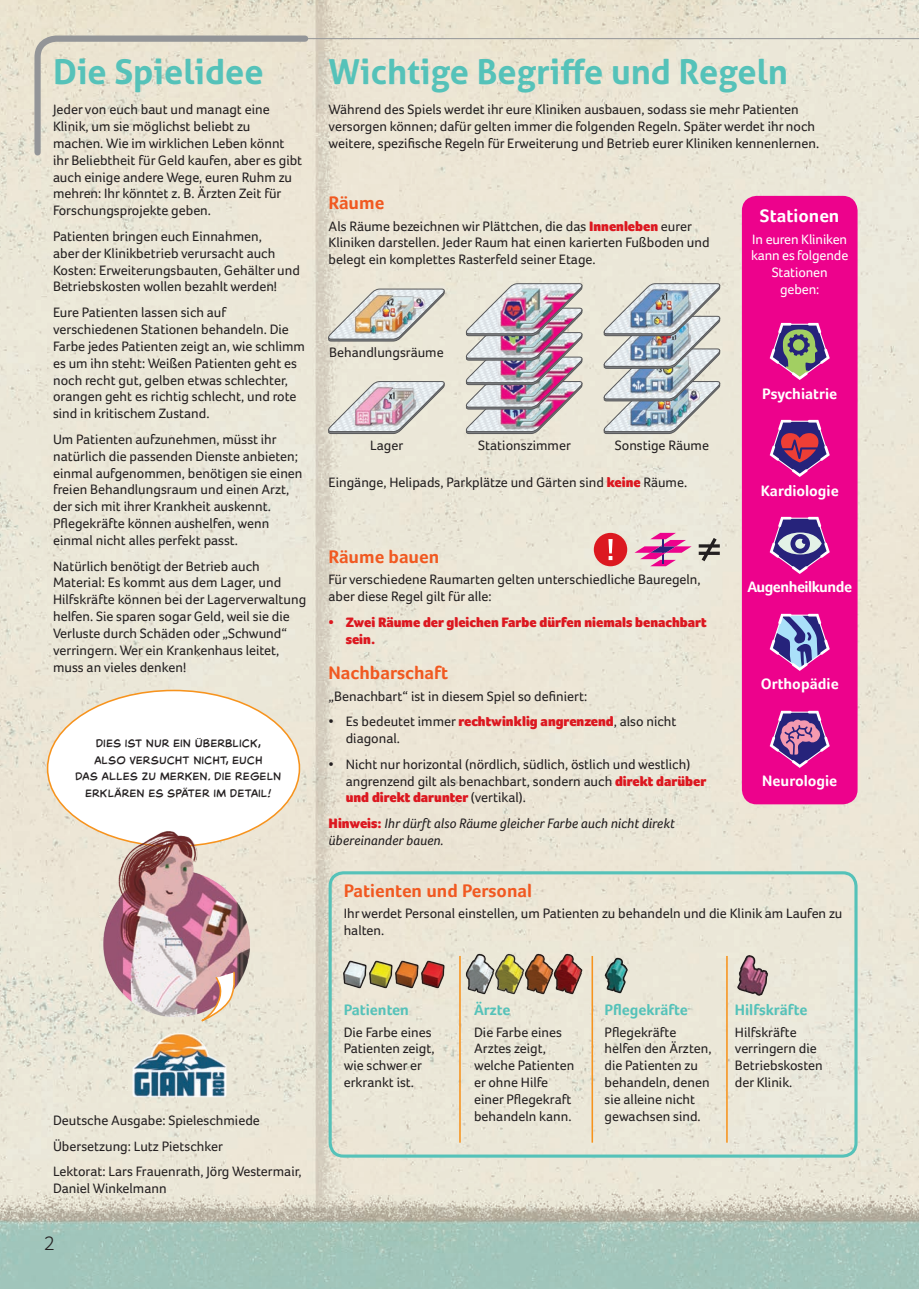
<style>
.page{position:relative;width:919px;height:1289px;background:#fff}
.page>*{position:absolute;margin:0;border:0;box-sizing:border-box;transform-origin:0 0}
.t1{font:700 34.35px "Aller";color:#55c2b9}
.t2{font:300 20.25px "Foco";color:#231f20}
.t3{font:700 18.75px "Foco";color:#f15921}
.t4{font:700 18.75px "Foco";color:#fff}
.t5{font:700 15.6px "Foco";color:#fff}
.t6{font:700 15.6px "Foco";color:#55c2b9}
.t7{font:700 15.6px "Foco";letter-spacing:-.03em;color:#fff}
.t8{font:14.1px/16.8px "Foco";color:#231f20}
.t9{font:14.1px/16.8px "Spinner Rack BB";color:#231f20;text-align:center}
.t10{font:italic 14.1px/16.8px "Foco";color:#231f20}
.t11{font:900 14.1px/16.8px "Foco";color:#dc1820}
.t12{font:14.1px/16.8px "Foco";letter-spacing:-.01em;color:#fff;text-align:center}
.s1{font-weight:900;color:#dc1820}
.s2{font-weight:900;font-style:normal;color:#dc1820}
</style>
<div class="page">
<img style="left:0;top:0;width:906px;height:1288px">
<svg style="left:311px;top:38px;width:595px;height:115px;background:#e9e4d3"></svg>
<svg style="left:31px;top:32px;width:280px;height:127px;background:#e4decd"></svg>
<img style="left:466px;top:283px;width:116px;height:150px">
<svg style="left:328px;top:381px;width:116px;height:52px;background:#d4caca"></svg>
<img style="left:328px;top:289px;width:116px;height:52px">
<img style="left:604px;top:283px;width:116px;height:150px">
<div style="left:328px;top:871px;width:529px;height:286px;border:3px solid #55c2b9;border-radius:13px"></div>
<img style="left:423px;top:955px;width:26px;height:36px">
<img style="left:601px;top:951px;width:31px;height:44px">
<img style="left:500px;top:948px;width:19px;height:50px">
<img style="left:519px;top:948px;width:29px;height:50px">
<img style="left:548px;top:948px;width:40px;height:50px">
<img style="left:460px;top:948px;width:40px;height:50px">
<img style="left:371px;top:955px;width:20px;height:36px">
<img style="left:391px;top:955px;width:32px;height:36px">
<img style="left:339px;top:955px;width:32px;height:36px">
<img style="left:730px;top:949px;width:42px;height:48px">
<hr style="left:459px;top:955px;width:1px;height:187px;background:#f7931d">
<hr style="left:591px;top:955px;width:2px;height:187px;background:#f7931d">
<hr style="left:726px;top:955px;width:1px;height:187px;background:#f7931d">
<div style="left:48px;top:690px;width:251px;height:156px;background:#fff;border-radius:50%"></div>
<img style="left:72px;top:810px;width:213px;height:227px">
<svg style="left:200px;top:970px;width:38px;height:52px"></svg>
<div style="left:743px;top:197px;width:112px;height:605px;background:#ed028c;border-radius:13px"></div>
<div style="left:741px;top:196px;width:116px;height:608px;border:3px solid #ed028c;border-radius:13px"></div>
<svg style="left:769px;top:420px;width:60px;height:57px"></svg>
<svg style="left:769px;top:517px;width:60px;height:57px"></svg>
<svg style="left:769px;top:614px;width:60px;height:57px"></svg>
<svg style="left:769px;top:710px;width:60px;height:58px"></svg>
<svg style="left:769px;top:323px;width:60px;height:57px"></svg>
<div style="left:593px;top:533px;width:34px;height:33px;background:#dc1820;border-radius:50%"></div>
<svg style="left:608px;top:539px;width:4px;height:21px"></svg>
<svg style="left:634px;top:533px;width:57px;height:33px;background:#de93bc"></svg>
<svg style="left:698px;top:538px;width:21px;height:23px"></svg>
<img style="left:132px;top:1031px;width:96px;height:67px">
<img style="left:906px;top:0;width:12px;height:1288px">
<svg style="left:906px;top:38px;width:12px;height:115px"></svg>
<p class="t1" style="left:53px;top:51px;width:212px">Die Spielidee</p>
<p class="t8" style="left:53px;top:101px;width:251px">Jeder von euch baut und managt eine Klinik, um sie möglichst beliebt zu machen. Wie im wirklichen Leben könnt ihr Beliebtheit für Geld kaufen, aber es gibt auch einige andere Wege, euren Ruhm zu mehren: Ihr könntet z. B. Ärzten Zeit für Forschungsprojekte geben.</p>
<p class="t8" style="left:53px;top:228px;width:248px">Patienten bringen euch Einnahmen,<br>aber der Klinikbetrieb verursacht auch Kosten: Erweiterungsbauten, Gehälter und Betriebskosten wollen bezahlt werden!</p>
<p class="t8" style="left:53px;top:304px;width:253px">Eure Patienten lassen sich auf verschiedenen Stationen behandeln. Die Farbe jedes Patienten zeigt an, wie schlimm es um ihn steht: Weißen Patienten geht es noch recht gut, gelben etwas schlechter, orangen geht es richtig schlecht, und rote sind in kritischem Zustand.</p>
<p class="t8" style="left:53px;top:430px;width:251px">Um Patienten aufzunehmen, müsst ihr natürlich die passenden Dienste anbieten; einmal aufgenommen, benötigen sie einen freien Behandlungsraum und einen Arzt, der sich mit ihrer Krankheit auskennt.<br>Pflegekräfte können aushelfen, wenn einmal nicht alles perfekt passt.</p>
<p class="t8" style="left:53px;top:557px;width:255px">Natürlich benötigt der Betrieb auch Material: Es kommt aus dem Lager, und Hilfskräfte können bei der Lagerverwaltung helfen. Sie sparen sogar Geld, weil sie die Verluste durch Schäden oder „Schwund“ verringern. Wer ein Krankenhaus leitet, muss an vieles denken!</p>
<p class="t9" style="left:75px;top:734px;width:208px">Dies ist nur ein Überblick,<br>also versucht nicht, euch<br>das alles zu merken. Die Regeln erklären es später im Detail!</p>
<p class="t1" style="left:328px;top:51px;width:461px">Wichtige Begriffe und Regeln</p>
<p class="t8" style="left:328px;top:101px;width:492px">Während des Spiels werdet ihr eure Kliniken ausbauen, sodass sie mehr Patienten versorgen können; dafür gelten immer die folgenden Regeln. Später werdet ihr noch weitere, spezifische Regeln für Erweiterung und Betrieb eurer Kliniken kennenlernen.</p>
<p class="t3" style="left:328px;top:192px;width:57px">Räume</p>
<p class="t8" style="left:328px;top:217px;width:382px">Als Räume bezeichnen wir Plättchen, die das <span class="s1">Innenleben</span> eurer<br>Kliniken darstellen. Jeder Raum hat einen karierten Fußboden und belegt ein komplettes Rasterfeld seiner Etage.</p>
<p class="t8" style="left:329px;top:344px;width:116px">Behandlungsräume</p>
<p class="t8" style="left:370px;top:436px;width:35px">Lager</p>
<p class="t8" style="left:478px;top:436px;width:94px">Stationszimmer</p>
<p class="t8" style="left:615px;top:436px;width:96px">Sonstige Räume</p>
<p class="t8" style="left:328px;top:474px;width:360px">Eingänge, Helipads, Parkplätze und Gärten sind <span class="s1">keine</span> Räume.</p>
<p class="t3" style="left:328px;top:545px;width:112px">Räume bauen</p>
<p class="t8" style="left:328px;top:571px;width:373px">Für verschiedene Raumarten gelten unterschiedliche Bauregeln, aber diese Regel gilt für alle:</p>
<p class="t11" style="left:346px;top:613px;width:362px;text-indent:-17px">• Zwei Räume der gleichen Farbe dürfen niemals benachbart sein.</p>
<p class="t3" style="left:328px;top:662px;width:121px">Nachbarschaft</p>
<p class="t8" style="left:328px;top:687px;width:260px">„Benachbart“ ist in diesem Spiel so definiert:</p>
<p class="t8" style="left:346px;top:713px;width:332px;text-indent:-17px">• Es bedeutet immer <span class="s1">rechtwinklig angrenzend</span>, also nicht diagonal.</p>
<p class="t8" style="left:346px;top:755px;width:362px;text-indent:-17px">• Nicht nur horizontal (nördlich, südlich, östlich und westlich) angrenzend gilt als benachbart, sondern auch <span class="s1">direkt darüber und direkt darunter</span> (vertikal).</p>
<p class="t10" style="left:328px;top:814px;width:347px"><span class="s2">Hinweis:</span> Ihr dürft also Räume gleicher Farbe auch nicht direkt übereinander bauen.</p>
<p class="t4" style="left:760px;top:205px;width:81px">Stationen</p>
<p class="t12" style="left:751px;top:230px;width:99px">In euren Kliniken kann es folgende<br>Stationen geben:</p>
<p class="t5" style="left:762px;top:384px;width:76px">Psychiatrie</p>
<p class="t5" style="left:760px;top:481px;width:79px">Kardiologie</p>
<p class="t7" style="left:747px;top:578px;width:106px">Augenheilkunde</p>
<p class="t5" style="left:760px;top:675px;width:79px">Orthopädie</p>
<p class="t5" style="left:762px;top:772px;width:76px">Neurologie</p>
<p class="t3" style="left:343px;top:879px;width:190px">Patienten und Personal</p>
<p class="t8" style="left:343px;top:904px;width:500px">Ihr werdet Personal einstellen, um Patienten zu behandeln und die Klinik am Laufen zu halten.</p>
<p class="t8" style="left:53px;top:1107px;width:250px;line-height:25.7px">Deutsche Ausgabe: Spieleschmiede<br>Übersetzung: Lutz Pietschker<br>Lektorat: Lars Frauenrath, Jörg Westermair,</p>
<p class="t8" style="left:53px;top:1179px;width:115px">Daniel Winkelmann</p>
<p class="t2" style="left:44px;top:1231px;width:12px">2</p>
<p class="t6" style="left:343px;top:1000px;width:67px">Patienten</p>
<p class="t8" style="left:343px;top:1023px;width:92px">Die Farbe eines<br>Patienten zeigt, wie schwer er erkrankt ist.</p>
<p class="t6" style="left:474px;top:1000px;width:38px">Ärzte</p>
<p class="t8" style="left:474px;top:1023px;width:102px">Die Farbe eines<br>Arztes zeigt, welche Patienten er ohne Hilfe einer Pflegekraft behandeln kann.</p>
<p class="t6" style="left:604px;top:1000px;width:85px">Pflegekräfte</p>
<p class="t8" style="left:604px;top:1023px;width:109px">Pflegekräfte helfen den Ärzten, die Patienten zu behandeln, denen sie alleine nicht gewachsen sind.</p>
<p class="t6" style="left:734px;top:1000px;width:74px">Hilfskräfte</p>
<p class="t8" style="left:734px;top:1023px;width:89px">Hilfskräfte verringern die<br>Betriebskosten der Klinik.</p>
</div>
